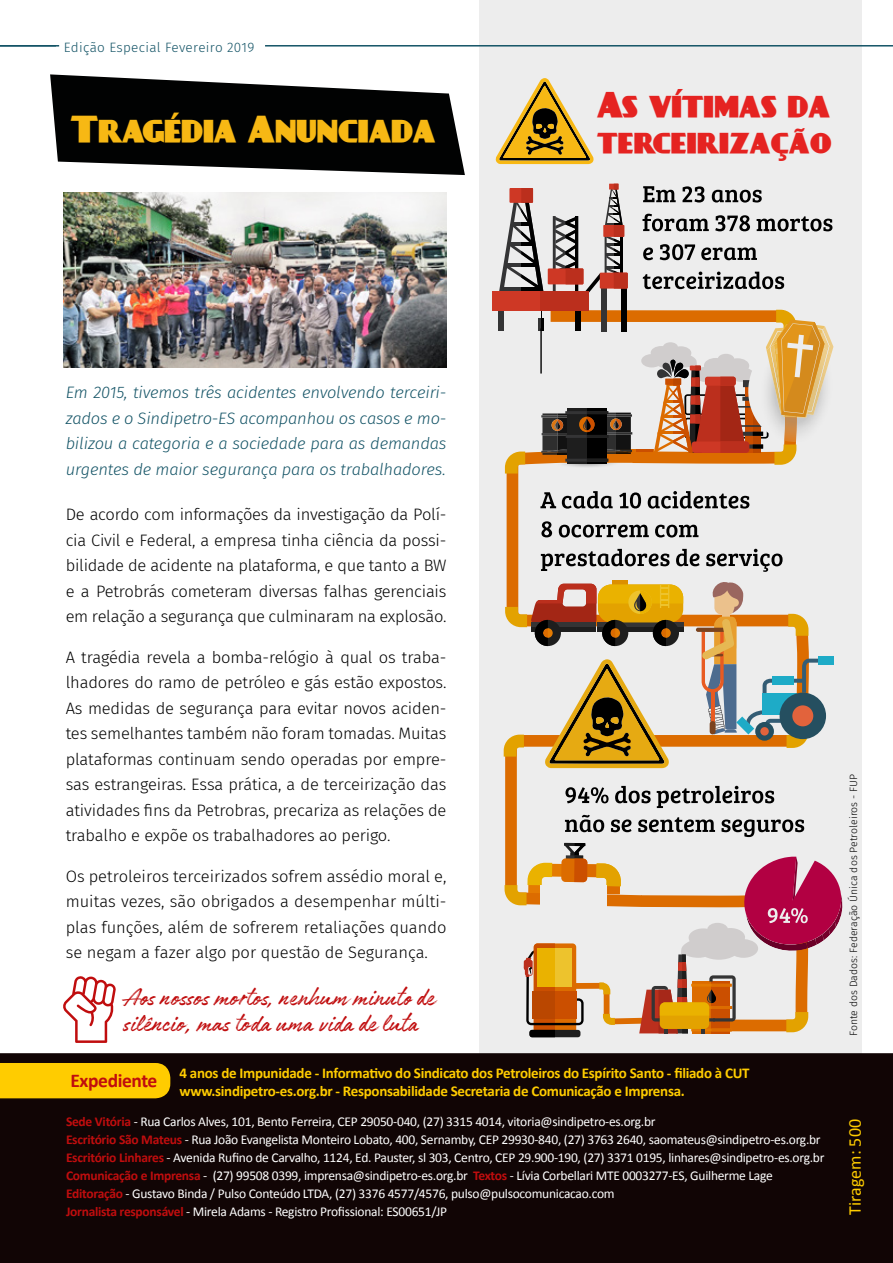
<style>
.page{position:relative;width:893px;height:1263px;background:#fff}
.page>*{position:absolute;margin:0;border:0;box-sizing:border-box;transform-origin:0 0}
.t1{font:900 33px "Day Poster";letter-spacing:-.02em;color:#f7b814}
.t2{font:900 31.5px "Day Poster";letter-spacing:-.02em;color:#e52321}
.t3{font:900 30px "Day Poster";letter-spacing:-.01em;color:#e52321}
.t4{font:28.2px/26.8px "Authenia";color:#c00d0e}
.t5{font:18px "Calibri";color:#fc0}
.t6{font:300 16.5px/25.5px "Fira Sans";letter-spacing:-.01em;color:#000;text-align:justify}
.t7{font:italic 300 16.5px/25.5px "Fira Sans";letter-spacing:-.01em;color:#145466;text-align:justify}
.t8{font:700 15px/18px "Calibri";letter-spacing:-.02em;color:#fc0}
.t9{font:13.5px/18px "Calibri";letter-spacing:-.02em;color:#fff}
.t10{font:300 13.5px "Fira Sans";letter-spacing:.02em;color:#145466}
.t11{font:300 10.5px "Fira Sans";color:#000}
.s1{font-size:19.5px;color:#c00d0e}
.s2{font-weight:700;color:#c00d0e}
</style>
<div class="page">
<div style="left:479px;top:0;width:383px;height:1103px;background:#ededed"></div>
<div style="left:0;top:1053px;width:893px;height:210px;background:#110505"></div>
<div style="left:0;top:1063px;width:170px;height:35px;background:#fc0"></div>
<svg style="left:505px;top:310px;width:300px;height:533px"></svg>
<svg style="left:696px;top:628px;width:33px;height:4px"></svg>
<div style="left:538px;top:318px;width:6px;height:13px;background:#38383a"></div>
<hr style="left:541px;top:293px;width:1px;height:36px;background:#000">
<svg style="left:540px;top:318px;width:4px;height:56px"></svg>
<div style="left:498px;top:307px;width:6px;height:24px;background:#38383a"></div>
<div style="left:601px;top:285px;width:5px;height:46px;background:#38383a"></div>
<div style="left:621px;top:285px;width:5px;height:46px;background:#000"></div>
<svg style="left:499px;top:188px;width:45px;height:104px"></svg>
<hr style="left:553px;top:275px;width:3px;height:24px;background:#38383a">
<hr style="left:553px;top:216px;width:3px;height:58px;background:#38383a">
<div style="left:548px;top:268px;width:35px;height:16px;background:#ce3825"></div>
<svg style="left:555px;top:184px;width:73px;height:114px"></svg>
<div style="left:576px;top:307px;width:5px;height:24px;background:#000"></div>
<div style="left:493px;top:292px;width:96px;height:19px;background:#ce3825"></div>
<div style="left:541px;top:292px;width:48px;height:19px;background:#bb2f1d"></div>
<hr style="left:620px;top:449px;width:33px;height:3px;background:#ed7500">
<hr style="left:637px;top:449px;width:16px;height:3px;background:#db5500">
<svg style="left:643px;top:186px;width:33px;height:16px"></svg>
<svg style="left:682px;top:186px;width:23px;height:16px"></svg>
<svg style="left:712px;top:190px;width:50px;height:13px"></svg>
<svg style="left:642px;top:214px;width:67px;height:17px"></svg>
<svg style="left:715px;top:215px;width:35px;height:16px"></svg>
<svg style="left:757px;top:216px;width:75px;height:15px"></svg>
<svg style="left:643px;top:247px;width:10px;height:13px"></svg>
<svg style="left:660px;top:244px;width:35px;height:16px"></svg>
<svg style="left:701px;top:247px;width:56px;height:13px"></svg>
<svg style="left:643px;top:272px;width:141px;height:17px"></svg>
<div style="left:503px;top:450px;width:14px;height:16px;background:#ededed"></div>
<svg style="left:505px;top:452px;width:20px;height:21px"></svg>
<div style="left:502px;top:733px;width:14px;height:16px;background:#ededed"></div>
<svg style="left:504px;top:735px;width:20px;height:22px"></svg>
<div style="left:781px;top:453px;width:16px;height:13px;background:#ededed"></div>
<div style="left:794px;top:736px;width:16px;height:13px;background:#ededed"></div>
<img style="left:546px;top:448px;width:87px;height:20px">
<svg style="left:541px;top:413px;width:26px;height:42px"></svg>
<svg style="left:607px;top:413px;width:25px;height:41px"></svg>
<div style="left:567px;top:409px;width:40px;height:55px;background:#212121"></div>
<div style="left:587px;top:409px;width:20px;height:55px;background:#000"></div>
<svg style="left:579px;top:417px;width:15px;height:15px"></svg>
<hr style="left:565px;top:411px;width:43px;height:3px;background:#38383a">
<hr style="left:566px;top:435px;width:43px;height:3px;background:#38383a">
<hr style="left:565px;top:459px;width:43px;height:3px;background:#38383a">
<hr style="left:587px;top:411px;width:21px;height:3px;background:#212121">
<hr style="left:587px;top:435px;width:22px;height:3px;background:#212121">
<hr style="left:587px;top:459px;width:21px;height:3px;background:#212121">
<svg style="left:583px;top:417px;width:11px;height:15px"></svg>
<svg style="left:780px;top:693px;width:46px;height:46px"></svg>
<svg style="left:702px;top:579px;width:120px;height:169px"></svg>
<div style="left:772px;top:676px;width:22px;height:9px;background:#1eabc7"></div>
<div style="left:818px;top:656px;width:16px;height:9px;background:#1eabc7"></div>
<div style="left:612px;top:580px;width:15px;height:6px;background:#dc8f00"></div>
<svg style="left:505px;top:584px;width:178px;height:62px"></svg>
<svg style="left:505px;top:843px;width:338px;height:194px"></svg>
<svg style="left:641px;top:310px;width:192px;height:155px"></svg>
<svg style="left:540px;top:492px;width:16px;height:16px"></svg>
<svg style="left:562px;top:491px;width:51px;height:18px"></svg>
<svg style="left:619px;top:492px;width:22px;height:16px"></svg>
<svg style="left:648px;top:491px;width:101px;height:18px"></svg>
<svg style="left:541px;top:521px;width:11px;height:16px"></svg>
<svg style="left:559px;top:525px;width:90px;height:12px"></svg>
<svg style="left:655px;top:525px;width:43px;height:12px"></svg>
<svg style="left:541px;top:549px;width:129px;height:22px"></svg>
<svg style="left:676px;top:549px;width:24px;height:17px"></svg>
<svg style="left:706px;top:549px;width:77px;height:23px"></svg>
<svg style="left:545px;top:659px;width:124px;height:109px"></svg>
<svg style="left:565px;top:787px;width:44px;height:16px"></svg>
<svg style="left:615px;top:786px;width:36px;height:17px"></svg>
<svg style="left:657px;top:786px;width:117px;height:22px"></svg>
<svg style="left:565px;top:815px;width:39px;height:17px"></svg>
<svg style="left:611px;top:819px;width:20px;height:13px"></svg>
<svg style="left:638px;top:817px;width:77px;height:15px"></svg>
<svg style="left:721px;top:819px;width:83px;height:18px"></svg>
<svg style="left:495px;top:78px;width:99px;height:86px"></svg>
<svg style="left:50px;top:74px;width:415px;height:101px"></svg>
<img style="left:64px;top:192px;width:382px;height:176px">
<hr style="left:0;top:45px;width:59px;height:2px;background:#145466">
<hr style="left:265px;top:45px;width:628px;height:2px;background:#145466">
<svg style="left:63px;top:976px;width:53px;height:67px"></svg>
<p class="t10" style="left:64px;top:38px;width:192px">Edição Especial Fevereiro 2019</p>
<h1 class="t1" style="left:71px;top:105px;width:366px">Tragédia Anunciada</h1>
<h2 class="t2" style="left:597px;top:82px;width:235px">As vítimas da</h2>
<h3 class="t3" style="left:597px;top:120px;width:237px">terceirização</h3>
<p class="t7" style="left:66px;top:380px;width:382px">Em 2015, tivemos três acidentes envolvendo terceiri&shy;zados e o Sindipetro-ES acompanhou os casos e mo&shy;bilizou a categoria e a sociedade para as demandas urgentes de maior segurança para os trabalhadores.</p>
<p class="t6" style="left:66px;top:502px;width:382px">De acordo com informações da investigação da Polí&shy;cia Civil e Federal, a empresa tinha ciência da possi&shy;bilidade de acidente na plataforma, e que tanto a BW e a Petrobrás cometeram diversas falhas gerenciais em relação a segurança que culminaram na explosão.</p>
<p class="t6" style="left:66px;top:644px;width:382px">A tragédia revela a bomba-relógio à qual os traba&shy;lhadores do ramo de petróleo e gás estão expostos.<br>As medidas de segurança para evitar novos aciden&shy;tes semelhantes também não foram tomadas. Muitas plataformas continuam sendo operadas por empre&shy;sas estrangeiras. Essa prática, a de terceirização das atividades fins da Petrobras, precariza as relações de trabalho e expõe os trabalhadores ao perigo.</p>
<p class="t6" style="left:66px;top:863px;width:382px">Os petroleiros terceirizados sofrem assédio moral e, muitas vezes, são obrigados a desempenhar múlti&shy;plas funções, além de sofrerem retaliações quando se negam a fazer algo por questão de Segurança.</p>
<h3 class="t4" style="left:124px;top:987px;width:313px">Aos nossos mortos, nenhum minuto de silêncio, mas toda uma vida de luta</h3>
<p class="t8" style="left:180px;top:1064px;width:571px;text-indent:-109px"><span class="s1">Expediente</span> 4 anos de Impunidade - Informativo do Sindicato dos Petroleiros do Espírito Santo - filiado à CUT www.sindipetro-es.org.br - Responsabilidade Secretaria de Comunicação e Imprensa.</p>
<p class="t9" style="left:66px;top:1113px;width:760px"><span class="s2">Sede Vitória</span> - Rua Carlos Alves, 101, Bento Ferreira, CEP 29050-040, (27) 3315 4014, vitoria@sindipetro-es.org.br<br><span class="s2">Escritório São Mateus</span> - Rua João Evangelista Monteiro Lobato, 400, Sernamby, CEP 29930-840, (27) 3763 2640, saomateus@sindipetro-es.org.br <span class="s2">Escritório Linhares</span> - Avenida Rufino de Carvalho, 1124, Ed. Pauster, sl 303, Centro, CEP 29.900-190, (27) 3371 0195, linhares@sindipetro-es.org.br <span class="s2">Comunicação e Imprensa</span> - (27) 99508 0399, imprensa@sindipetro-es.org.br <span class="s2">Textos</span> - Lívia Corbellari MTE 0003277-ES, Guilherme Lage <span class="s2">Editoração</span> - Gustavo Binda / Pulso Conteúdo LTDA, (27) 3376 4577/4576, pulso@pulsocomunicacao.com<br><span class="s2">Jornalista responsável</span> - Mirela Adams - Registro Profissional: ES00651/JP</p>
<p class="t11" style="left:846px;top:1036px;width:264px;rotate:-90deg">Fonte dos Dados: Federação Única dos Petroleiros - FUP</p>
<p class="t5" style="left:843px;top:1214px;width:97px;rotate:-90deg">Tiragem: 500</p>
</div>
